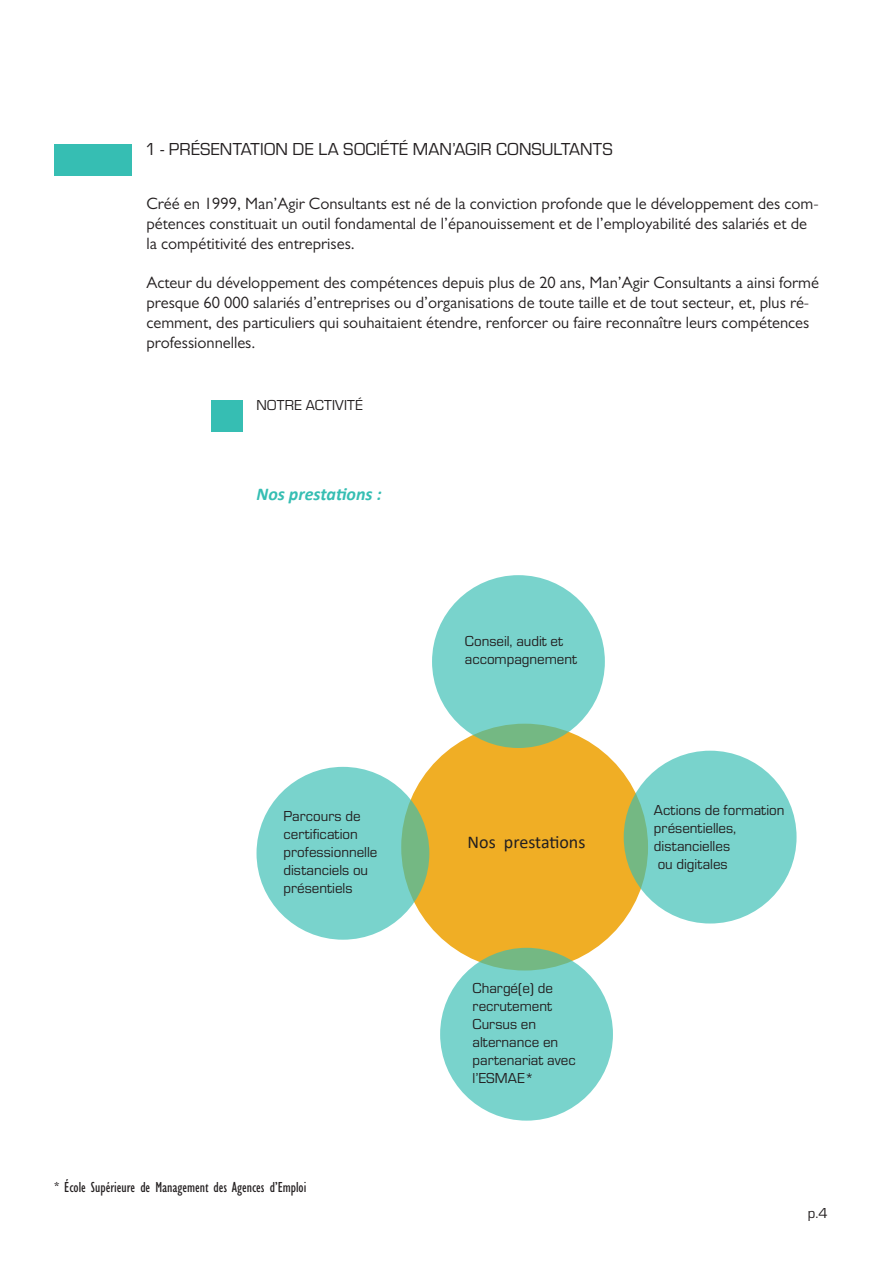
<style>
.page{position:relative;width:893px;height:1263px;background:#fff}
.page>*{position:absolute;margin:0;border:0;box-sizing:border-box;transform-origin:0 0}
.t1{font:18px "Eurostile";color:#231f20}
.t2{font:italic 700 18px "Calibri";color:#36beb3}
.t3{font:18px "Calibri";color:#231f20}
.t4{font:16.5px/19.8px "Gill Sans";color:#231f20}
.t5{font:15px/18px "Eurostile";color:#231f20}
.t6{font:condensed 15px "Gill Sans";color:#231f20}
</style>
<div class="page">
<div style="left:54px;top:144px;width:78px;height:32px;background:#36beb3"></div>
<div style="left:211px;top:400px;width:32px;height:32px;background:#36beb3"></div>
<div style="left:401px;top:724px;width:247px;height:246px;background:#f0ae25;border-radius:50%"></div>
<svg style="left:257px;top:767px;width:172px;height:173px;background:#78d0c6"></svg>
<svg style="left:432px;top:575px;width:173px;height:173px;background:#79d1c7"></svg>
<div style="left:624px;top:751px;width:172px;height:172px;background:#79d3cc;border-radius:50%"></div>
<svg style="left:440px;top:948px;width:173px;height:173px;background:#79d1c7"></svg>
<p class="t1" style="left:145px;top:137px;width:469px">1 - PRÉSENTATION DE LA SOCIÉTÉ MAN’AGIR CONSULTANTS</p>
<p class="t4" style="left:146px;top:193px;width:674px">Créé en 1999, Man’Agir Consultants est né de la conviction profonde que le développement des com&shy;pétences constituait un outil fondamental de l’épanouissement et de l’employabilité des salariés et de la compétitivité des entreprises.</p>
<p class="t4" style="left:146px;top:273px;width:674px">Acteur du développement des compétences depuis plus de 20 ans, Man’Agir Consultants a ainsi formé presque 60 000 salariés d’entreprises ou d’organisations de toute taille et de tout secteur, et, plus ré&shy;cemment, des particuliers qui souhaitaient étendre, renforcer ou faire reconnaître leurs compétences professionnelles.</p>
<p class="t5" style="left:256px;top:395px;width:108px">NOTRE ACTIVITÉ</p>
<p class="t2" style="left:256px;top:481px;width:127px">Nos prestations :</p>
<p class="t5" style="left:284px;top:806px;width:79px">Parcours de</p>
<p class="t5" style="left:284px;top:824px;width:76px">certification</p>
<p class="t5" style="left:284px;top:842px;width:95px">professionnelle distanciels ou présentiels</p>
<p class="t6" style="left:54px;top:1179px;width:254px">* École Supérieure de Management des Agences d’Emploi</p>
<p class="t5" style="left:465px;top:631px;width:114px">Conseil, audit et accompagnement</p>
<p class="t3" style="left:468px;top:829px;width:119px">Nos prestations</p>
<p class="t5" style="left:472px;top:978px;width:87px">Chargé(e) de recrutement<br>Cursus en alternance en</p>
<p class="t5" style="left:472px;top:1050px;width:105px">partenariat avec l’ESMAE*</p>
<p class="t5" style="left:654px;top:800px;width:132px">Actions de formation</p>
<p class="t5" style="left:654px;top:818px;width:84px">présentielles, distancielles</p>
<p class="t5" style="left:658px;top:854px;width:71px">ou digitales</p>
<p class="t5" style="left:808px;top:1203px;width:21px">p.4</p>
</div>
